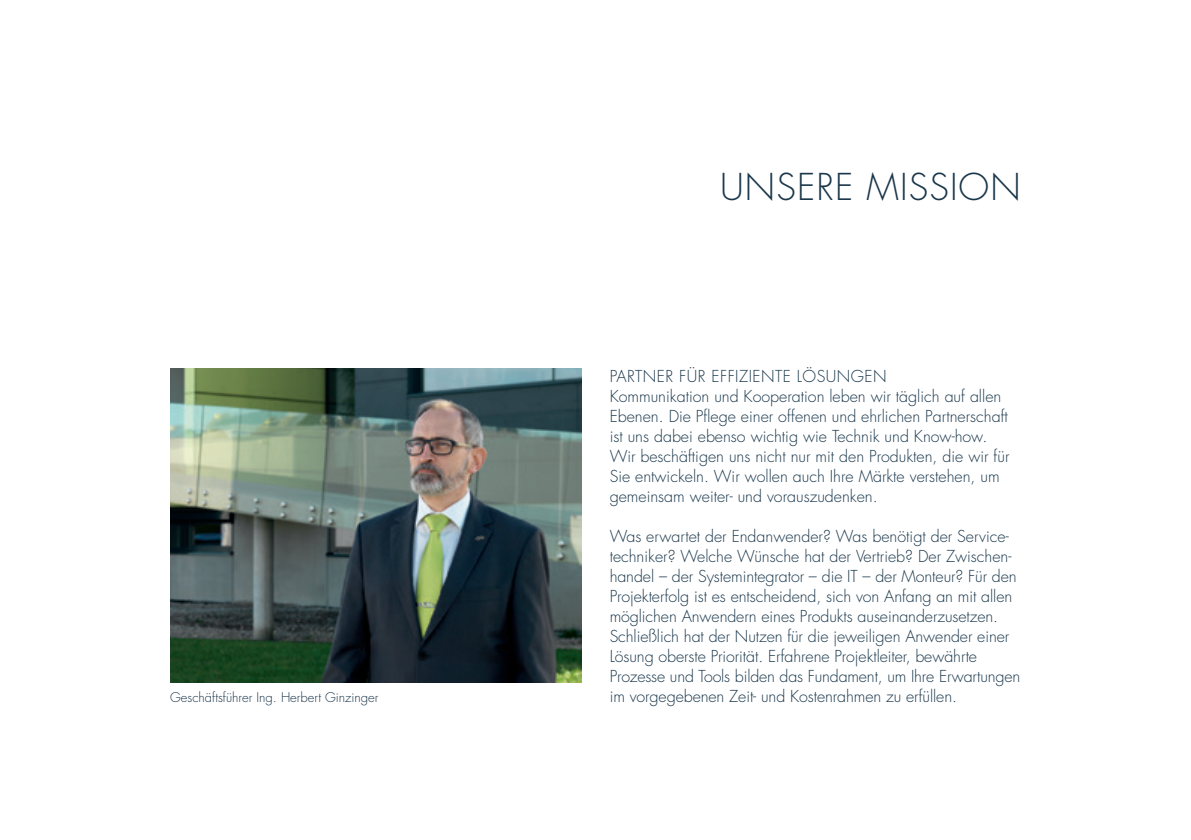
<style>
.page{position:relative;width:1191px;height:840px;background:#fff}
.page>*{position:absolute;margin:0;border:0;box-sizing:border-box;transform-origin:0 0}
.t1{font:300 36px "Futura Std";letter-spacing:.03em;color:#1a374b}
.t2{font:300 16px/20px "Futura Std";color:#1a374b}
.t3{font:300 13px "Futura Std";color:#1a374b}
</style>
<div class="page">
<img style="left:170px;top:369px;width:411px;height:313px">
<h1 class="t1" style="left:720px;top:165px;width:302px">UNSERE MISSION</h1>
<p class="t2" style="left:609px;top:366px;width:401px">PARTNER FÜR EFFIZIENTE LÖSUNGEN<br>Kommunikation und Kooperation leben wir täglich auf allen Ebenen. Die Pflege einer offenen und ehrlichen Partnerschaft ist uns dabei ebenso wichtig wie Technik und Know-how.<br>Wir beschäftigen uns nicht nur mit den Produkten, die wir für Sie entwickeln. Wir wollen auch Ihre Märkte verstehen, um gemeinsam weiter- und vorauszudenken.</p>
<p class="t2" style="left:609px;top:526px;width:412px">Was erwartet der Endanwender? Was benötigt der Service&shy;techniker? Welche Wünsche hat der Vertrieb? Der Zwischen&shy;handel – der Systemintegrator – die IT – der Monteur? Für den Projekterfolg ist es entscheidend, sich von Anfang an mit allen möglichen Anwendern eines Produkts auseinanderzusetzen.<br>Schließlich hat der Nutzen für die jeweiligen Anwender einer Lösung oberste Priorität. Erfahrene Projektleiter, bewährte Prozesse und Tools bilden das Fundament, um Ihre Erwartungen</p>
<p class="t3" style="left:170px;top:689px;width:210px">Geschäftsführer Ing. Herbert Ginzinger</p>
<p class="t2" style="left:609px;top:686px;width:349px">im vorgegebenen Zeit- und Kostenrahmen zu erfüllen.</p>
</div>
